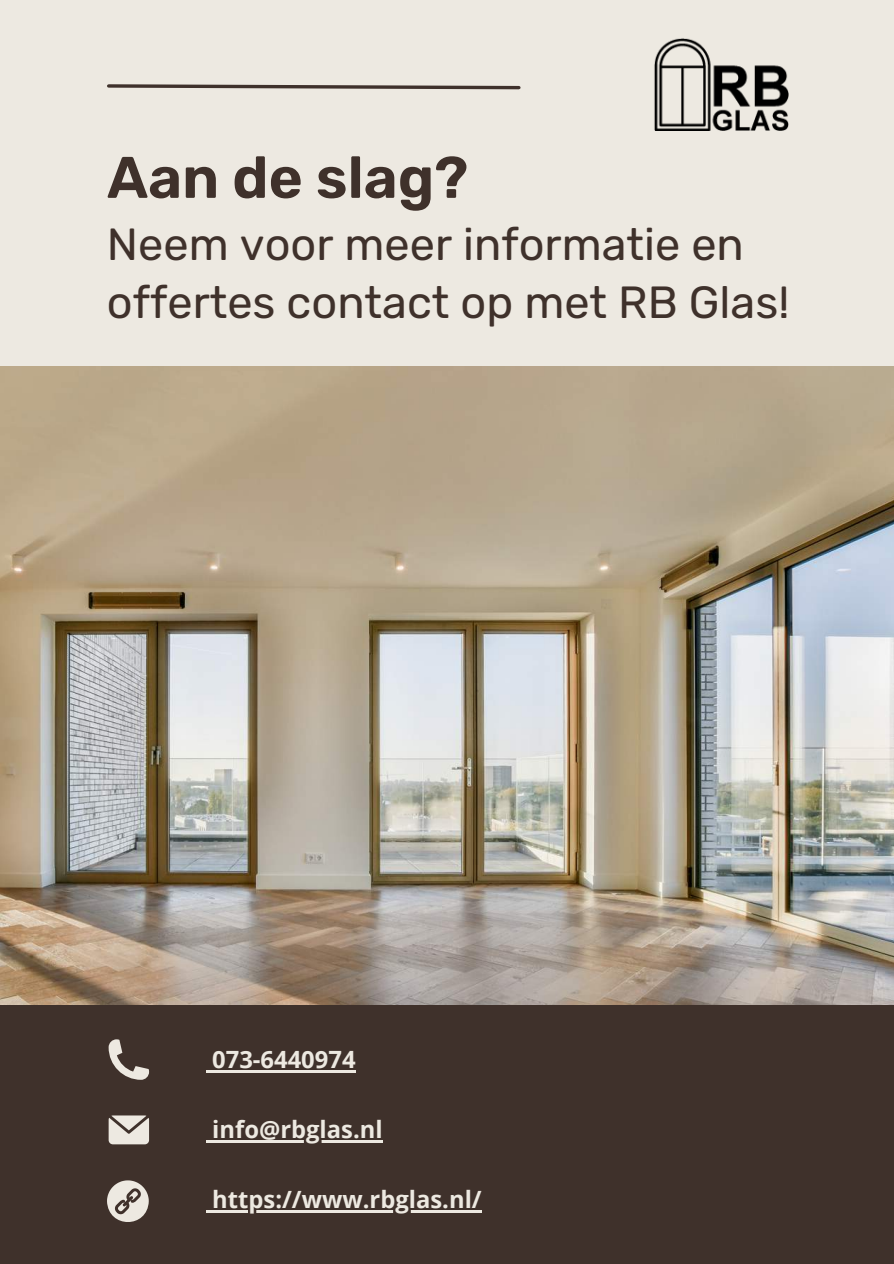
<style>
.page{position:relative;width:894px;height:1264px;background:#fff}
.page>*{position:absolute;margin:0;border:0;box-sizing:border-box;transform-origin:0 0}
.t1{font:600 58.5px "Rubik";color:#3f312b}
.t2{font:45px/58.5px "Rubik";color:#3f312b}
.t3{font:700 23.7px "Open Sans";color:#ede9e1}
</style>
<div class="page">
<div style="left:0;top:0;width:893px;height:1263px;background:#ede9e1"></div>
<img style="left:0;top:366px;width:893px;height:639px">
<div style="left:0;top:1005px;width:893px;height:258px;background:#3f312b"></div>
<svg style="left:107px;top:84px;width:414px;height:6px"></svg>
<svg style="left:109px;top:1039px;width:40px;height:40px"></svg>
<svg style="left:109px;top:1115px;width:40px;height:29px"></svg>
<svg style="left:107px;top:1180px;width:41px;height:42px"></svg>
<img style="left:654px;top:38px;width:133px;height:93px">
<svg style="left:206px;top:1140px;width:6px;height:2px"></svg>
<hr style="left:212px;top:1140px;width:170px;height:2px;background:#ede9e1">
<svg style="left:206px;top:1070px;width:6px;height:2px"></svg>
<hr style="left:212px;top:1070px;width:143px;height:2px;background:#ede9e1">
<svg style="left:206px;top:1210px;width:6px;height:2px"></svg>
<hr style="left:212px;top:1210px;width:269px;height:2px;background:#ede9e1">
<h1 class="t1" style="left:107px;top:143px;width:363px">Aan de slag?</h1>
<p class="t2" style="left:107px;top:215px;width:683px">Neem voor meer informatie en offertes contact op met RB Glas!</p>
<p class="t3" style="left:212px;top:1042px;width:145px">073-6440974</p>
<p class="t3" style="left:212px;top:1112px;width:172px">info@rbglas.nl</p>
<p class="t3" style="left:212px;top:1182px;width:271px">https://www.rbglas.nl/</p>
</div>
